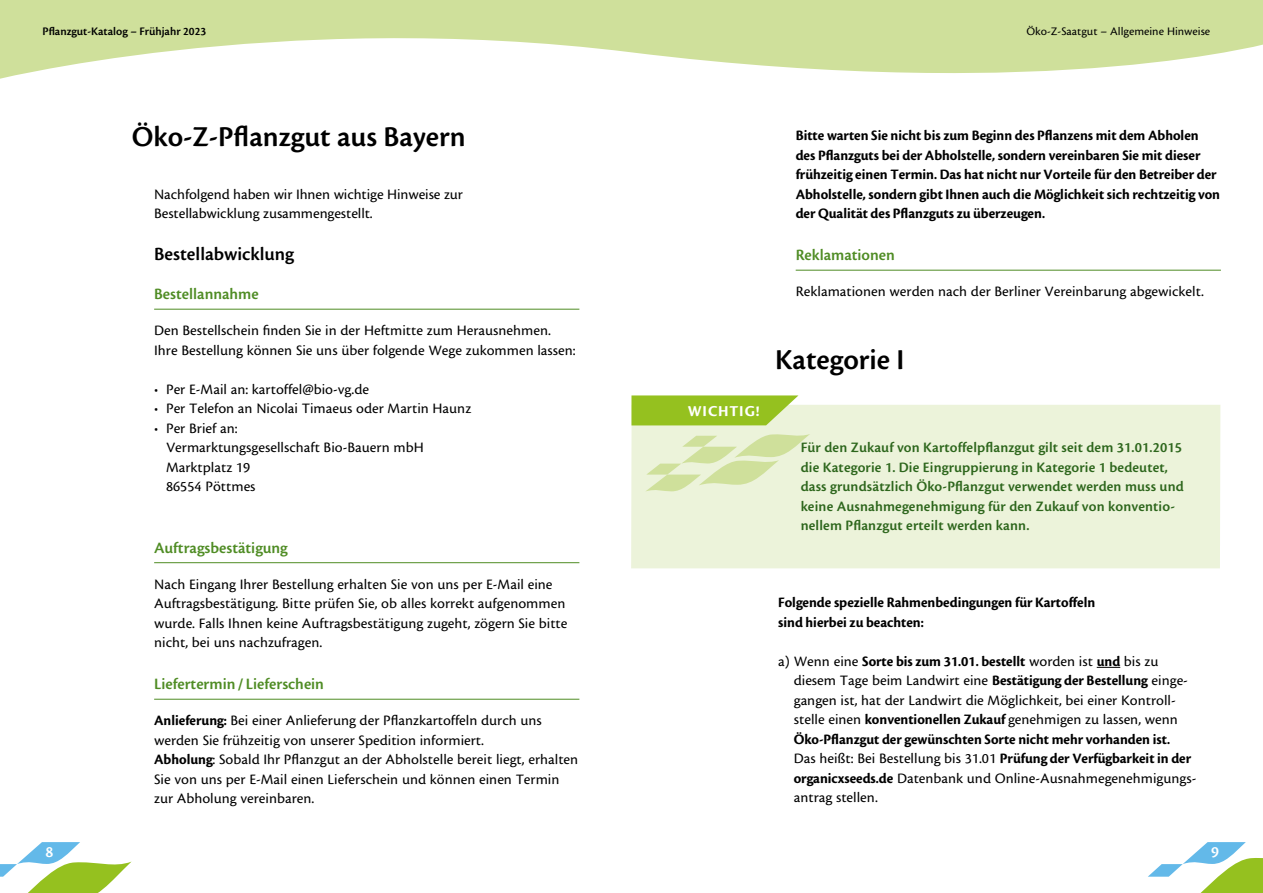
<style>
.page{position:relative;width:1263px;height:893px;background:#fff}
.page>*{position:absolute;margin:0;border:0;box-sizing:border-box;transform-origin:0 0}
.t1{font:600 30px "Cronos";color:#000}
.t2{font:600 19.5px "Cronos";color:#000}
.t3{font:600 16.5px "Cronos";color:#4f8c24}
.t4{font:600 16.5px "Cronos";color:#fff}
.t5{font:700 15.75px "Cronos Pro";letter-spacing:.055em;color:#fff}
.t6{font:15px/19.5px "Cronos";color:#000}
.t7{font:700 15px/19.5px "Cronos";color:#000}
.t8{font:600 15px/19.5px "Cronos";letter-spacing:.01em;color:#2d661c}
.t9{font:12px "Cronos";color:#000}
.t10{font:600 12px "Cronos";color:#000}
.s1{font-weight:700}
</style>
<div class="page">
<svg style="left:1148px;top:842px;width:115px;height:51px"></svg>
<svg style="left:0;top:842px;width:132px;height:51px"></svg>
<svg style="left:0;top:0;width:1263px;height:79px;fill:#cfe09b"></svg>
<hr style="left:154px;top:309px;width:425px;height:1px;background:#4f8c24">
<hr style="left:154px;top:562px;width:425px;height:1px;background:#4f8c24">
<hr style="left:154px;top:699px;width:425px;height:1px;background:#4f8c24">
<hr style="left:796px;top:270px;width:425px;height:1px;background:#4f8c24">
<svg style="left:1097px;top:667px;width:23px;height:1px"></svg>
<div style="left:631px;top:405px;width:589px;height:163px;background:#ecf3da"></div>
<svg style="left:645px;top:434px;width:165px;height:57px;background:#e0ebc1"></svg>
<svg style="left:631px;top:395px;width:167px;height:30px;background:#9fc634"></svg>
<p class="t10" style="left:43px;top:24px;width:165px">Pflanzgut-Katalog – Frühjahr 2023</p>
<p class="t9" style="left:1026px;top:24px;width:185px">Öko-Z-Saatgut – Allgemeine Hinweise</p>
<h1 class="t1" style="left:132px;top:120px;width:335px">Öko-Z-Pflanzgut aus Bayern</h1>
<p class="t6" style="left:154px;top:184px;width:310px">Nachfolgend haben wir Ihnen wichtige Hinweise zur<br>Bestellabwicklung zusammengestellt.</p>
<h2 class="t2" style="left:154px;top:243px;width:141px">Bestellabwicklung</h2>
<p class="t3" style="left:154px;top:285px;width:106px">Bestellannahme</p>
<p class="t6" style="left:154px;top:321px;width:423px">Den Bestellschein finden Sie in der Heftmitte zum Herausnehmen.<br>Ihre Bestellung können Sie uns über folgende Wege zukommen lassen:</p>
<p class="t6" style="left:154px;top:379px;width:216px">• Per E-Mail an: kartoffel@bio-vg.de</p>
<p class="t6" style="left:154px;top:399px;width:319px">• Per Telefon an Nicolai Timaeus oder Martin Haunz</p>
<p class="t6" style="left:166px;top:418px;width:259px;text-indent:-12px">• Per Brief an:<br>Vermarktungsgesellschaft Bio-Bauern mbH<br>Marktplatz 19<br>86554 Pöttmes</p>
<p class="t3" style="left:154px;top:538px;width:135px">Auftragsbestätigung</p>
<p class="t6" style="left:154px;top:574px;width:415px">Nach Eingang Ihrer Bestellung erhalten Sie von uns per E-Mail eine Auftragsbestätigung. Bitte prüfen Sie, ob alles korrekt aufgenommen wurde. Falls Ihnen keine Auftragsbestätigung zugeht, zögern Sie bitte nicht, bei uns nachzufragen.</p>
<p class="t3" style="left:154px;top:675px;width:171px">Liefertermin / Lieferschein</p>
<p class="t6" style="left:154px;top:711px;width:426px"><span class="s1">Anlieferung:</span> Bei einer Anlieferung der Pflanzkartoffeln durch uns werden Sie frühzeitig von unserer Spedition informiert.<br><span class="s1">Abholung</span>: Sobald Ihr Pflanzgut an der Abholstelle bereit liegt, erhalten Sie von uns per E-Mail einen Lieferschein und können einen Termin zur Abholung vereinbaren.</p>
<p class="t7" style="left:796px;top:126px;width:426px">Bitte warten Sie nicht bis zum Beginn des Pflanzens mit dem Abholen des Pflanzguts bei der Abholstelle, sondern vereinbaren Sie mit dieser frühzeitig einen Termin. Das hat nicht nur Vorteile für den Betreiber der Abholstelle, sondern gibt Ihnen auch die Möglichkeit sich rechtzeitig von der Qualität des Pflanzguts zu überzeugen.</p>
<p class="t3" style="left:796px;top:246px;width:101px">Reklamationen</p>
<p class="t6" style="left:796px;top:282px;width:410px">Reklamationen werden nach der Berliner Vereinbarung abgewickelt.</p>
<p class="t5" style="left:688px;top:402px;width:73px">WICHTIG!</p>
<h1 class="t1" style="left:775px;top:343px;width:131px">Kategorie I</h1>
<p class="t8" style="left:801px;top:438px;width:385px">Für den Zukauf von Kartoffelpflanzgut gilt seit dem 31.01.2015 die Kategorie 1. Die Eingruppierung in Kategorie 1 bedeutet, dass grundsätzlich Öko-Pflanzgut verwendet werden muss und keine Ausnahmegenehmigung für den Zukauf von konventio&shy;nellem Pflanzgut erteilt werden kann.</p>
<p class="t7" style="left:778px;top:593px;width:319px">Folgende spezielle Rahmenbedingungen für Kartoffeln sind hierbei zu beachten:</p>
<p class="t6" style="left:794px;top:652px;width:403px;text-indent:-16px">a) Wenn eine <span class="s1">Sorte bis zum 31.01. bestellt</span> worden ist <span class="s1">und</span> bis zu diesem Tage beim Landwirt eine <span class="s1">Bestätigung der Bestellung</span> einge&shy;gangen ist, hat der Landwirt die Möglichkeit, bei einer Kontroll&shy;stelle einen <span class="s1">konventionellen Zukauf</span> genehmigen zu lassen, wenn <span class="s1">Öko-Pflanzgut der gewünschten Sorte nicht mehr vorhanden ist.<br></span>Das heißt: Bei Bestellung bis 31.01 <span class="s1">Prüfung der Verfügbarkeit in der organicxseeds.de</span> Datenbank und Online-Ausnahmegenehmigungs&shy;antrag stellen.</p>
<p class="t4" style="left:46px;top:843px;width:9px">8</p>
<p class="t4" style="left:1211px;top:843px;width:9px">9</p>
</div>
